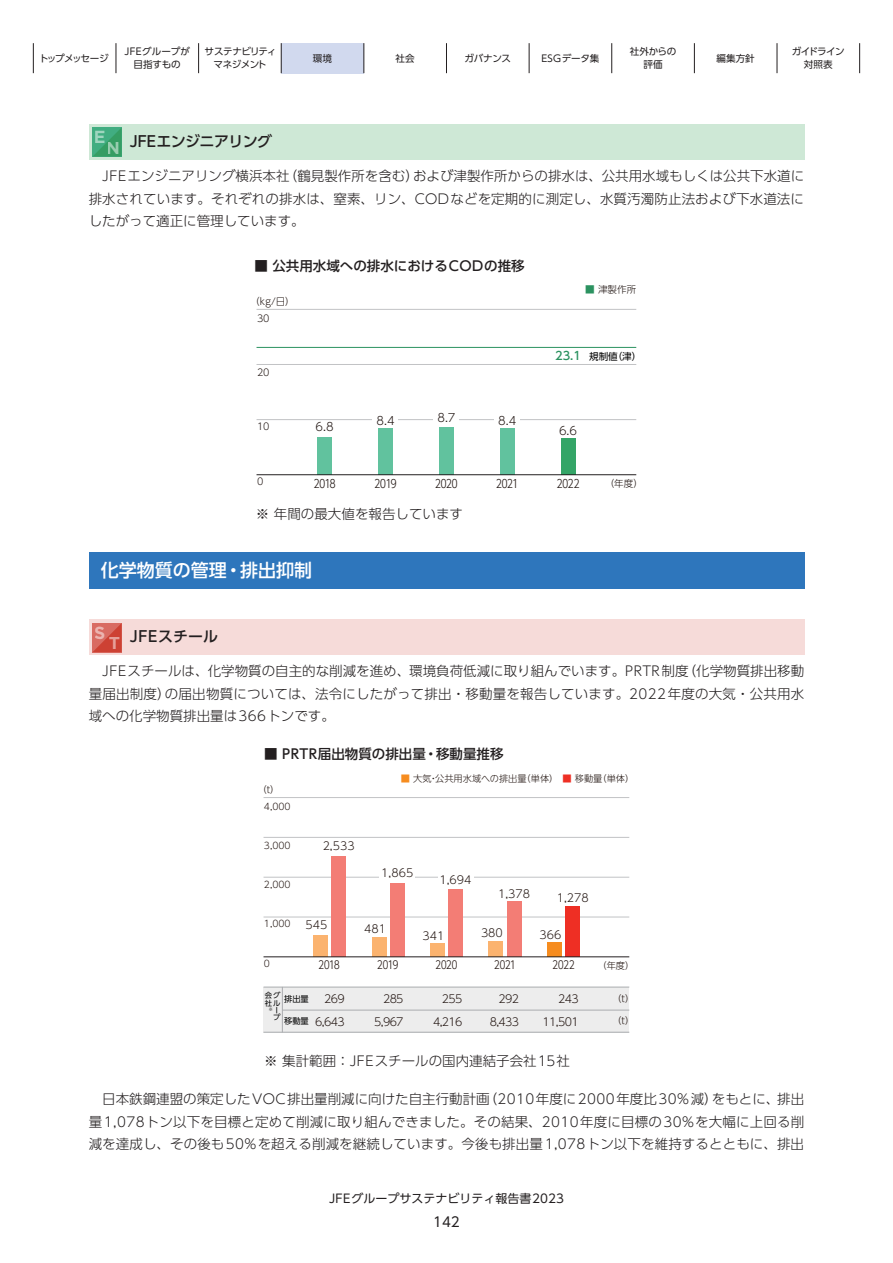
<style>
.page{position:relative;width:893px;height:1263px;background:#fff}
.page>*{position:absolute;margin:0;border:0;box-sizing:border-box;transform-origin:0 0}
.t1{font:500 18px "UD Shin Go Pro";color:#fff}
.t2{font:700 17.4px "Gotham";color:#fff}
.t3{font:500 15px "UD Shin Go Pro";letter-spacing:-.04em;color:#231f20}
.t4{font:500 15px "UD Shin Go Pro";letter-spacing:.015em;color:#231f20}
.t5{font:300 13.5px/22.5px "UD Shin Go Pro";letter-spacing:.005em;color:#231f20;text-align:justify}
.t6{font:500 13.5px "UD Shin Go Pro";color:#231f20}
.t7{font:13.5px "UD Shin Go Pro";color:#231f20}
.t8{font:12px "UD Shin Go Pro";color:#231f20}
.t9{font:300 11.4px "UD Shin Go C Ofiz Pr 6 N";letter-spacing:-.02em;color:#211613}
.t10{font:300 11.4px "UD Shin Go NT Pro";color:#211613}
.t11{font:500 11.4px "UD Shin Go NT Pro";color:#2b9260}
.t12{font:300 11.1px/22.5px "UD Shin Go NT Pro";letter-spacing:-.06em;color:#231612;text-align:right}
.t13{font:300 11.1px "UD Shin Go C Ofiz Pr 6 N";letter-spacing:-.02em;color:#231612}
.t14{font:9.6px/12.8px "UD Shin Go Pro";letter-spacing:-.06em;color:#231f20;text-align:center}
.t15{font:300 9.6px "UD Shin Go NT Pro";color:#211613}
.t16{font:9.6px/12.8px "UD Shin Go Pro";letter-spacing:-.025em;color:#231f20;text-align:center}
.t17{font:9.6px/12.8px "UD Shin Go Pro";color:#231f20;text-align:center}
.t18{font:9.6px "UD Shin Go Pro";letter-spacing:-.115em;color:#231f20}
.t19{font:9.6px "UD Shin Go Pro";letter-spacing:.015em;color:#231f20}
.t20{font:9.6px "UD Shin Go NT Pro";color:#030303}
.t21{font:300 9.15px "UD Shin Go NT Pro";color:#231612}
.t22{font:8.25px "UD Shin Go Pro";color:#030303}
.t23{font:7.35px "UD Shin Go Pro";color:#030303}
.t24{font:4.35px "UD Shin Go Pro";color:#030303}
.s1{font-family:"Gotham";font-weight:700;font-size:17.4px;color:#fff}
.s2{color:#2b9260}
.s3{color:#f68c1f}
.s4{color:#ee2f24}
</style>
<div class="page">
<div style="left:281px;top:43px;width:83px;height:30px;background:#d1d9ee"></div>
<hr style="left:33px;top:43px;width:1px;height:30px;background:#231f20">
<hr style="left:116px;top:43px;width:1px;height:30px;background:#231f20">
<hr style="left:198px;top:43px;width:1px;height:30px;background:#231f20">
<hr style="left:281px;top:43px;width:1px;height:30px;background:#231f20">
<hr style="left:364px;top:43px;width:1px;height:30px;background:#231f20">
<hr style="left:446px;top:43px;width:1px;height:30px;background:#231f20">
<hr style="left:529px;top:43px;width:1px;height:30px;background:#231f20">
<hr style="left:611px;top:43px;width:1px;height:30px;background:#231f20">
<hr style="left:694px;top:43px;width:1px;height:30px;background:#231f20">
<hr style="left:777px;top:43px;width:1px;height:30px;background:#231f20">
<hr style="left:859px;top:43px;width:1px;height:30px;background:#231f20">
<hr style="left:264px;top:837px;width:365px;height:1px;background:#c2c3c5">
<hr style="left:264px;top:797px;width:365px;height:1px;background:#c2c3c5">
<hr style="left:264px;top:877px;width:365px;height:1px;background:#c2c3c5">
<hr style="left:264px;top:917px;width:365px;height:1px;background:#c2c3c5">
<div style="left:264px;top:987px;width:365px;height:45px;background:#ededed"></div>
<div style="left:566px;top:906px;width:14px;height:51px;background:#ee2f24"></div>
<div style="left:547px;top:942px;width:14px;height:15px;background:#f68c1f"></div>
<hr style="left:264px;top:987px;width:365px;height:1px;background:#aaacaf">
<hr style="left:283px;top:1010px;width:346px;height:1px;background:#aaacaf">
<hr style="left:264px;top:1032px;width:365px;height:1px;background:#aaacaf">
<hr style="left:282px;top:987px;width:1px;height:45px;background:#aaacaf">
<div style="left:507px;top:902px;width:14px;height:55px;background:#f37d75"></div>
<div style="left:489px;top:942px;width:14px;height:15px;background:#fbb36f"></div>
<div style="left:448px;top:889px;width:14px;height:68px;background:#f37d75"></div>
<div style="left:430px;top:943px;width:14px;height:14px;background:#fbb36f"></div>
<div style="left:438px;top:872px;width:35px;height:10px;background:#fff"></div>
<div style="left:332px;top:856px;width:14px;height:101px;background:#f37d75"></div>
<div style="left:313px;top:935px;width:14px;height:22px;background:#fbb36f"></div>
<div style="left:390px;top:882px;width:14px;height:75px;background:#f37d75"></div>
<div style="left:372px;top:938px;width:14px;height:19px;background:#fbb36f"></div>
<div style="left:380px;top:872px;width:35px;height:10px;background:#fff"></div>
<hr style="left:264px;top:956px;width:365px;height:1px;background:#231f20">
<div style="left:89px;top:552px;width:715px;height:36px;background:#2e76bc"></div>
<div style="left:89px;top:620px;width:715px;height:35px;background:#f6dbd9"></div>
<svg style="left:93px;top:623px;width:29px;height:29px"></svg>
<div style="left:89px;top:124px;width:715px;height:36px;background:#cee8d6"></div>
<svg style="left:93px;top:127px;width:29px;height:30px"></svg>
<hr style="left:257px;top:364px;width:379px;height:1px;background:#c2c3c5">
<hr style="left:257px;top:309px;width:379px;height:1px;background:#c2c3c5">
<hr style="left:257px;top:419px;width:379px;height:1px;background:#c2c3c5">
<hr style="left:257px;top:347px;width:379px;height:1px;background:#2b9260">
<div style="left:561px;top:438px;width:14px;height:37px;background:#34a567"></div>
<div style="left:372px;top:414px;width:26px;height:11px;background:#fff"></div>
<div style="left:378px;top:428px;width:15px;height:47px;background:#61c29e"></div>
<div style="left:317px;top:437px;width:15px;height:38px;background:#61c29e"></div>
<div style="left:433px;top:414px;width:26px;height:11px;background:#fff"></div>
<div style="left:439px;top:427px;width:15px;height:48px;background:#61c29e"></div>
<div style="left:494px;top:414px;width:26px;height:11px;background:#fff"></div>
<div style="left:500px;top:428px;width:15px;height:47px;background:#61c29e"></div>
<hr style="left:257px;top:474px;width:379px;height:1px;background:#231f20">
<p class="t18" style="left:39px;top:50px;width:71px">トップメッセージ</p>
<p class="t17" style="left:125px;top:45px;width:67px">JFEグループが目指すもの</p>
<p class="t14" style="left:205px;top:45px;width:73px">サステナビリティマネジメント</p>
<p class="t16" style="left:313px;top:51px;width:21px">環境</p>
<p class="t16" style="left:396px;top:51px;width:21px">社会</p>
<p class="t16" style="left:464px;top:51px;width:48px">ガバナンス</p>
<p class="t19" style="left:541px;top:50px;width:60px">ESGデータ集</p>
<p class="t16" style="left:630px;top:45px;width:48px">社外からの評価</p>
<p class="t16" style="left:716px;top:51px;width:40px">編集方針</p>
<p class="t14" style="left:792px;top:45px;width:55px">ガイドライン対照表</p>
<p class="t2" style="left:94px;top:127px;width:13px">E</p>
<p class="t3" style="left:107px;top:129px;width:167px"><span class="s1">N</span> JFEエンジニアリング</p>
<p class="t5" style="left:89px;top:164px;width:717px;text-indent:14px">JFEエンジニアリング横浜本社（鶴見製作所を含む）および津製作所からの排水は、公共用水域もしくは公共下水道に排水されています。それぞれの排水は、窒素、リン、CODなどを定期的に測定し、水質汚濁防止法および下水道法にしたがって適正に管理しています。</p>
<p class="t6" style="left:254px;top:255px;width:272px">■ 公共用水域への排水におけるCODの推移</p>
<p class="t15" style="left:250px;top:293px;width:46px">（kg/日）</p>
<p class="t15" style="left:257px;top:310px;width:14px">30</p>
<p class="t15" style="left:257px;top:365px;width:14px">20</p>
<p class="t15" style="left:257px;top:419px;width:14px">10</p>
<p class="t10" style="left:316px;top:418px;width:20px">6.8</p>
<p class="t10" style="left:377px;top:411px;width:20px">8.4</p>
<p class="t10" style="left:437px;top:409px;width:20px">8.7</p>
<p class="t10" style="left:498px;top:411px;width:20px">8.4</p>
<p class="t15" style="left:257px;top:473px;width:8px">0</p>
<p class="t9" style="left:314px;top:474px;width:23px">2018</p>
<p class="t9" style="left:375px;top:474px;width:23px">2019</p>
<p class="t9" style="left:435px;top:474px;width:24px">2020</p>
<p class="t9" style="left:496px;top:474px;width:24px">2021</p>
<p class="t5" style="left:256px;top:502px;width:208px">※ 年間の最大値を報告しています</p>
<h1 class="t1" style="left:101px;top:555px;width:213px">化学物質の管理・排出抑制</h1>
<p class="t2" style="left:95px;top:623px;width:13px">S</p>
<p class="t4" style="left:109px;top:624px;width:111px"><span class="s1">T</span> JFEスチール</p>
<p class="t15" style="left:585px;top:282px;width:52px"><span class="s2">■</span> 津製作所</p>
<p class="t11" style="left:555px;top:347px;width:27px">23.1</p>
<p class="t20" style="left:589px;top:348px;width:54px">規制値（津）</p>
<p class="t10" style="left:559px;top:421px;width:20px">6.6</p>
<p class="t9" style="left:557px;top:474px;width:24px">2022</p>
<p class="t15" style="left:605px;top:476px;width:40px">（年度）</p>
<p class="t5" style="left:89px;top:660px;width:717px;text-indent:14px">JFEスチールは、化学物質の自主的な削減を進め、環境負荷低減に取り組んでいます。PRTR制度（化学物質排出移動量届出制度）の届出物質については、法令にしたがって排出・移動量を報告しています。2022年度の大気・公共用水域への化学物質排出量は366トンです。</p>
<p class="t6" style="left:264px;top:743px;width:241px">■ PRTR届出物質の排出量・移動量推移</p>
<p class="t21" style="left:257px;top:782px;width:24px">（t）</p>
<p class="t21" style="left:264px;top:799px;width:28px">4,000</p>
<p class="t21" style="left:264px;top:838px;width:28px">3,000</p>
<p class="t21" style="left:264px;top:877px;width:28px">2,000</p>
<p class="t21" style="left:264px;top:916px;width:28px">1,000</p>
<p class="t12" style="left:323px;top:834px;width:34px">2,533</p>
<p class="t21" style="left:401px;top:771px;width:235px"><span class="s3">■</span> 大気・公共用水域への排出量（単体） <span class="s4">■</span> 移動量（単体）</p>
<p class="t12" style="left:381px;top:861px;width:34px">1,865</p>
<p class="t12" style="left:439px;top:868px;width:34px">1,694</p>
<p class="t12" style="left:498px;top:882px;width:34px">1,378</p>
<p class="t12" style="left:557px;top:886px;width:34px">1,278</p>
<p class="t12" style="left:306px;top:913px;width:23px">545</p>
<p class="t12" style="left:364px;top:917px;width:23px">481</p>
<p class="t12" style="left:422px;top:924px;width:23px">341</p>
<p class="t12" style="left:481px;top:921px;width:23px">380</p>
<p class="t12" style="left:540px;top:923px;width:23px">366</p>
<p class="t21" style="left:264px;top:956px;width:8px">0</p>
<p class="t13" style="left:553px;top:956px;width:24px">2022</p>
<p class="t13" style="left:319px;top:956px;width:23px">2018</p>
<p class="t13" style="left:377px;top:956px;width:23px">2019</p>
<p class="t13" style="left:435px;top:956px;width:23px">2020</p>
<p class="t13" style="left:494px;top:956px;width:23px">2021</p>
<p class="t12" style="left:315px;top:987px;width:31px">269<br>6,643</p>
<p class="t12" style="left:383px;top:987px;width:22px">285</p>
<p class="t12" style="left:433px;top:987px;width:31px">255<br>4,216</p>
<p class="t23" style="left:265px;top:990px;width:17px">会グ</p>
<p class="t23" style="left:265px;top:997px;width:17px">社ル</p>
<p class="t23" style="left:273px;top:1004px;width:6px">ー</p>
<p class="t23" style="left:273px;top:1012px;width:9px">プ</p>
<p class="t12" style="left:499px;top:987px;width:22px">292</p>
<p class="t12" style="left:558px;top:987px;width:22px">243</p>
<p class="t22" style="left:284px;top:992px;width:26px">排出量</p>
<p class="t22" style="left:284px;top:1014px;width:26px">移動量</p>
<p class="t24" style="left:274px;top:1006px;width:6px;rotate:90deg">※</p>
<p class="t12" style="left:374px;top:1010px;width:31px">5,967</p>
<p class="t12" style="left:490px;top:1010px;width:31px">8,433</p>
<p class="t12" style="left:543px;top:1010px;width:37px">11,501</p>
<p class="t5" style="left:264px;top:1049px;width:307px">※ 集計範囲：JFEスチールの国内連結子会社15社</p>
<p class="t21" style="left:597px;top:958px;width:38px">（年度）</p>
<p class="t21" style="left:612px;top:991px;width:24px">（t）</p>
<p class="t21" style="left:612px;top:1013px;width:24px">（t）</p>
<p class="t5" style="left:89px;top:1087px;width:717px;text-indent:14px">日本鉄鋼連盟の策定したVOC排出量削減に向けた自主行動計画（2010年度に2000年度比30%減）をもとに、排出量1,078トン以下を目標と定めて削減に取り組んできました。その結果、2010年度に目標の30%を大幅に上回る削減を達成し、その後も50%を超える削減を継続しています。今後も排出量1,078トン以下を維持するとともに、排出</p>
<p class="t8" style="left:329px;top:1188px;width:236px">JFEグループサステナビリティ報告書2023</p>
<p class="t7" style="left:433px;top:1211px;width:28px">142</p>
</div>
